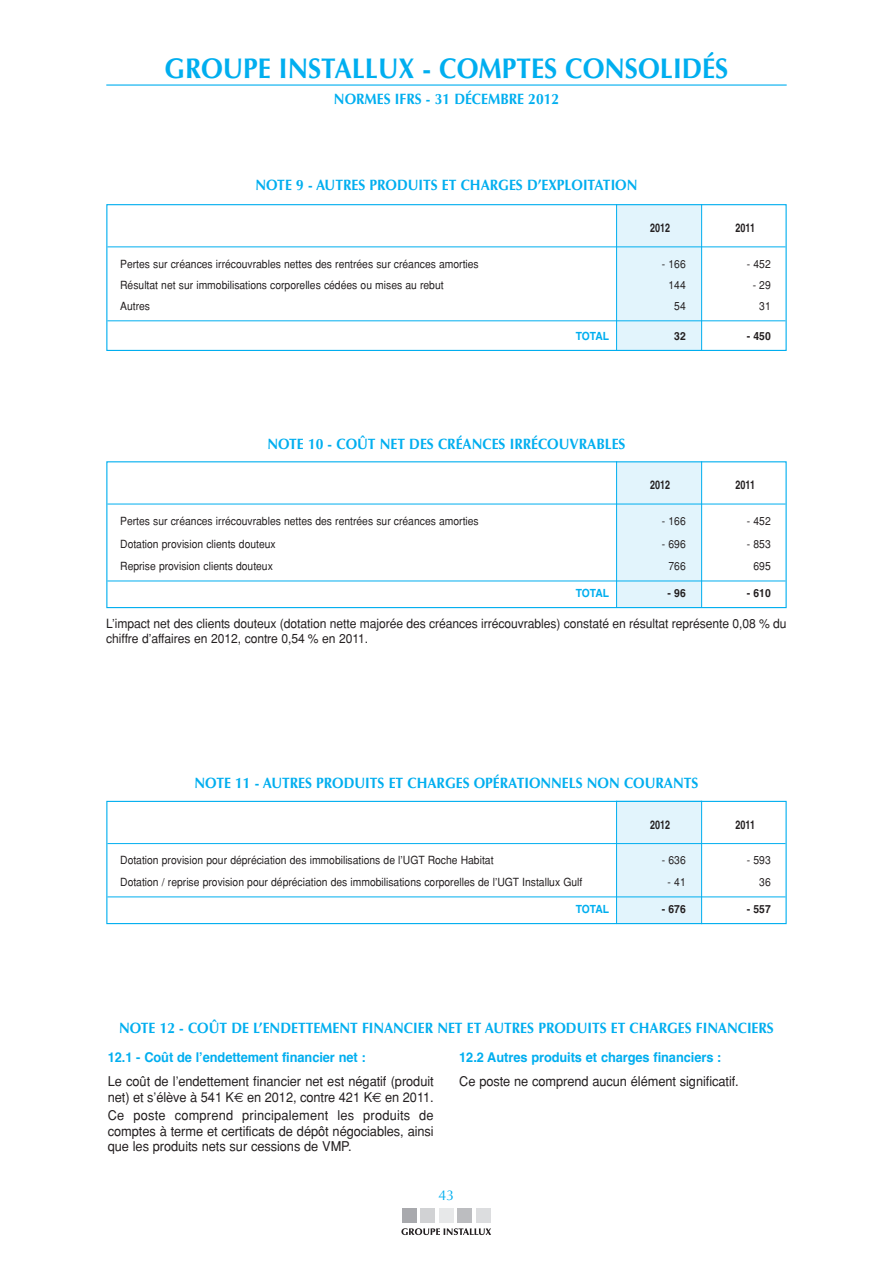
<style>
.page{position:relative;width:893px;height:1263px;background:#fff}
.page>*{position:absolute;margin:0;border:0;box-sizing:border-box;transform-origin:0 0}
.t1{font:700 28.5px "Optima";color:#00aeef;scale:.92 1}
.t2{font:700 15px "Optima";color:#00aeef;scale:.92 1}
.t3{font:14.25px "Optima";color:#00aeef}
.t4{font:13.5px/15.8px "Helvetica";letter-spacing:-.005em;color:#231f20;scale:.95 1}
.t5{font:700 13.5px "Helvetica";letter-spacing:-.005em;color:#00aeef;scale:.95 1}
.t6{font:12.75px/15.3px "Helvetica";letter-spacing:-.005em;color:#231f20;scale:.95 1}
.t7{font:700 12px "Helvetica";color:#231f20;scale:.75 1}
.t8{font:11.25px "Helvetica";color:#231f20;scale:.92 1}
.t9{font:700 11.25px "Helvetica";color:#231f20;scale:.92 1}
.t10{font:700 11.25px "Helvetica";letter-spacing:-.01em;color:#00aeef;scale:.92 1}
.s1{font-family:"Euro Sans"}
</style>
<div class="page">
<div style="left:402px;top:1208px;width:14px;height:14px;background:#a8a9ad"></div>
<div style="left:420px;top:1208px;width:15px;height:14px;background:#d1d2d4"></div>
<div style="left:439px;top:1208px;width:15px;height:14px;background:#e7e8e9"></div>
<div style="left:458px;top:1208px;width:14px;height:14px;background:#bcbdc0"></div>
<div style="left:476px;top:1208px;width:15px;height:14px;background:#dcdddf"></div>
<svg style="left:401px;top:1228px;width:90px;height:7px"></svg>
<hr style="left:106px;top:84px;width:681px;height:2px;background:#00aeef">
<div style="left:617px;top:462px;width:85px;height:145px;background:#e2f4fc"></div>
<div style="left:106px;top:461px;width:681px;height:147px;border:1px solid #00aeef"></div>
<hr style="left:107px;top:504px;width:678px;height:1px;background:#00aeef">
<hr style="left:107px;top:581px;width:678px;height:1px;background:#00aeef">
<hr style="left:701px;top:461px;width:1px;height:146px;background:#00aeef">
<hr style="left:616px;top:461px;width:1px;height:146px;background:#00aeef">
<div style="left:617px;top:801px;width:85px;height:123px;background:#e2f4fc"></div>
<div style="left:106px;top:801px;width:681px;height:123px;border:1px solid #00aeef"></div>
<hr style="left:107px;top:843px;width:678px;height:1px;background:#00aeef">
<hr style="left:107px;top:897px;width:678px;height:1px;background:#00aeef">
<hr style="left:701px;top:801px;width:1px;height:123px;background:#00aeef">
<hr style="left:616px;top:801px;width:1px;height:123px;background:#00aeef">
<div style="left:617px;top:204px;width:85px;height:147px;background:#e2f4fc"></div>
<hr style="left:701px;top:204px;width:1px;height:147px;background:#00aeef">
<hr style="left:616px;top:204px;width:1px;height:147px;background:#00aeef">
<div style="left:106px;top:204px;width:681px;height:147px;border:1px solid #00aeef"></div>
<hr style="left:107px;top:246px;width:678px;height:1px;background:#00aeef">
<hr style="left:107px;top:321px;width:678px;height:1px;background:#00aeef">
<h1 class="t1" style="left:165px;top:57px;width:614px">GROUPE INSTALLUX - COMPTES CONSOLIDÉS</h1>
<h2 class="t2" style="left:334px;top:93px;width:246px">NORMES IFRS - 31 DÉCEMBRE 2012</h2>
<h2 class="t2" style="left:255px;top:179px;width:417px">NOTE 9 - AUTRES PRODUITS ET CHARGES D’EXPLOITATION</h2>
<p class="t7" style="left:650px;top:223px;width:28px">2012</p>
<p class="t7" style="left:735px;top:223px;width:28px">2011</p>
<p class="t8" style="left:120px;top:258px;width:391px">Pertes sur créances irrécouvrables nettes des rentrées sur créances amorties</p>
<p class="t8" style="left:662px;top:258px;width:27px">- 166</p>
<p class="t8" style="left:747px;top:258px;width:27px">- 452</p>
<p class="t8" style="left:120px;top:279px;width:353px">Résultat net sur immobilisations corporelles cédées ou mises au rebut</p>
<p class="t8" style="left:668px;top:279px;width:20px">144</p>
<p class="t8" style="left:753px;top:279px;width:21px">- 29</p>
<p class="t8" style="left:120px;top:300px;width:34px">Autres</p>
<p class="t8" style="left:674px;top:300px;width:14px">54</p>
<p class="t8" style="left:759px;top:300px;width:14px">31</p>
<p class="t10" style="left:576px;top:331px;width:38px">TOTAL</p>
<p class="t9" style="left:674px;top:331px;width:14px">32</p>
<p class="t9" style="left:747px;top:331px;width:27px">- 450</p>
<h2 class="t2" style="left:267px;top:438px;width:391px">NOTE 10 - COÛT NET DES CRÉANCES IRRÉCOUVRABLES</h2>
<p class="t7" style="left:650px;top:480px;width:28px">2012</p>
<p class="t7" style="left:735px;top:480px;width:28px">2011</p>
<p class="t8" style="left:120px;top:515px;width:391px">Pertes sur créances irrécouvrables nettes des rentrées sur créances amorties</p>
<p class="t8" style="left:662px;top:515px;width:27px">- 166</p>
<p class="t8" style="left:747px;top:515px;width:27px">- 452</p>
<p class="t8" style="left:120px;top:537px;width:171px">Dotation provision clients douteux</p>
<p class="t8" style="left:662px;top:537px;width:27px">- 696</p>
<p class="t8" style="left:747px;top:537px;width:27px">- 853</p>
<p class="t8" style="left:120px;top:560px;width:167px">Reprise provision clients douteux</p>
<p class="t8" style="left:668px;top:560px;width:20px">766</p>
<p class="t8" style="left:753px;top:560px;width:20px">695</p>
<p class="t10" style="left:576px;top:589px;width:38px">TOTAL</p>
<p class="t9" style="left:668px;top:589px;width:21px">- 96</p>
<p class="t9" style="left:747px;top:589px;width:27px">- 610</p>
<p class="t6" style="left:106px;top:616px;width:718px">L’impact net des clients douteux (dotation nette majorée des créances irrécouvrables) constaté en résultat représente 0,08 % du chiffre d’affaires en 2012, contre 0,54 % en 2011.</p>
<h2 class="t2" style="left:195px;top:777px;width:549px">NOTE 11 - AUTRES PRODUITS ET CHARGES OPÉRATIONNELS NON COURANTS</h2>
<p class="t7" style="left:650px;top:820px;width:28px">2012</p>
<p class="t7" style="left:735px;top:820px;width:28px">2011</p>
<p class="t8" style="left:120px;top:853px;width:407px">Dotation provision pour dépréciation des immobilisations de l’UGT Roche Habitat</p>
<p class="t8" style="left:662px;top:853px;width:27px">- 636</p>
<p class="t8" style="left:747px;top:853px;width:27px">- 593</p>
<p class="t8" style="left:120px;top:876px;width:504px">Dotation / reprise provision pour dépréciation des immobilisations corporelles de l’UGT Installux Gulf</p>
<p class="t8" style="left:668px;top:876px;width:21px">- 41</p>
<p class="t8" style="left:759px;top:876px;width:14px">36</p>
<p class="t10" style="left:576px;top:905px;width:38px">TOTAL</p>
<p class="t9" style="left:662px;top:905px;width:27px">- 676</p>
<p class="t9" style="left:747px;top:905px;width:27px">- 557</p>
<h2 class="t2" style="left:119px;top:1022px;width:713px">NOTE 12 - COÛT DE L’ENDETTEMENT FINANCIER NET ET AUTRES PRODUITS ET CHARGES FINANCIERS</h2>
<p class="t5" style="left:108px;top:1051px;width:273px">12.1 - Coût de l’endettement financier net :</p>
<p class="t4" style="left:108px;top:1074px;width:345px">Le coût de l’endettement financier net est négatif (produit net) et s’élève à 541 K<span class="s1">€</span> en 2012, contre 421 K<span class="s1">€</span> en 2011.</p>
<p class="t4" style="left:108px;top:1107px;width:345px;text-align:justify">Ce poste comprend principalement les produits de comptes à terme et certificats de dépôt négociables, ainsi que les produits nets sur cessions de VMP.</p>
<p class="t5" style="left:459px;top:1052px;width:278px">12.2 Autres produits et charges financiers :</p>
<p class="t4" style="left:459px;top:1074px;width:296px">Ce poste ne comprend aucun élément significatif.</p>
<p class="t3" style="left:439px;top:1189px;width:17px">43</p>
</div>
